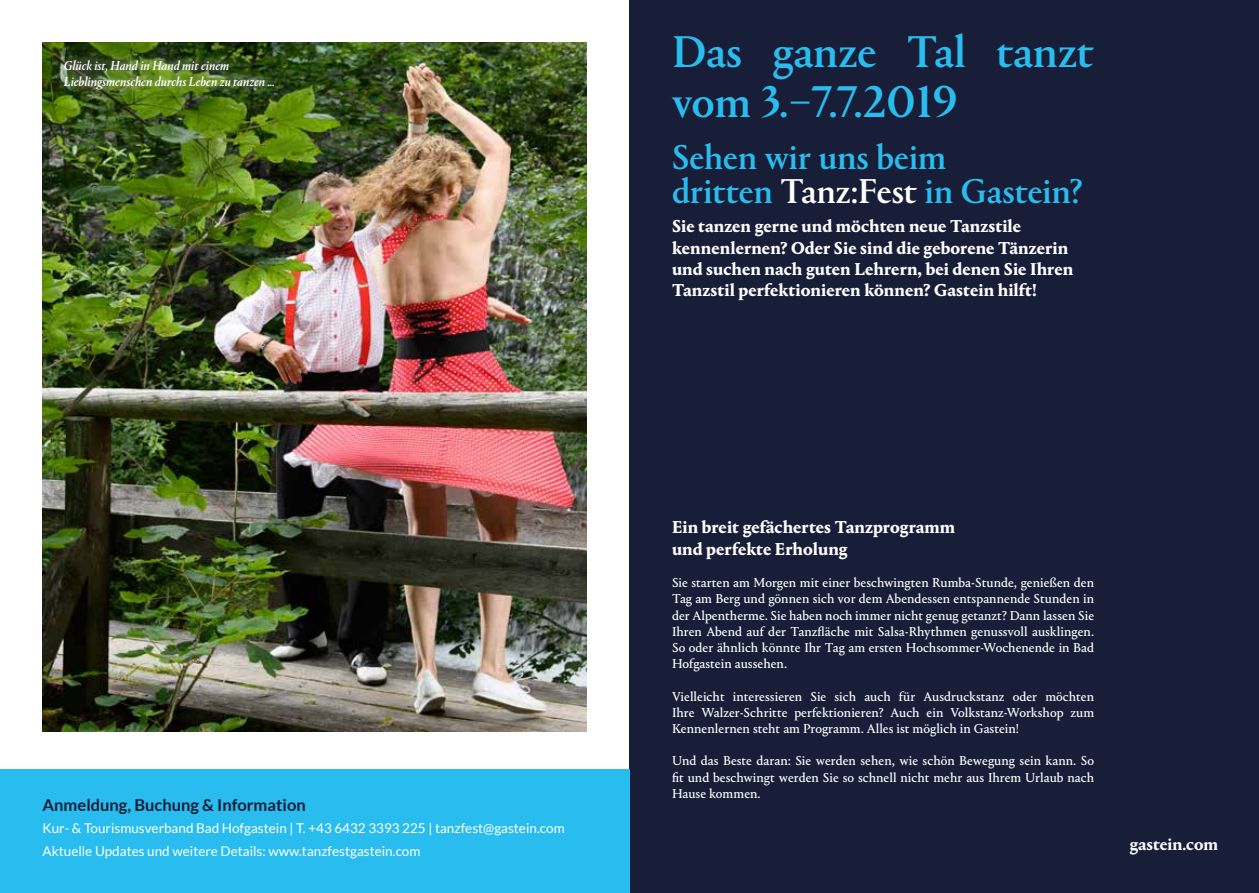
<style>
.page{position:relative;width:1259px;height:893px;background:#fff}
.page>*{position:absolute;margin:0;border:0;box-sizing:border-box;transform-origin:0 0}
.t1{font:500 46.5px/49.5px "Portrait LF";color:#29bdef}
.t2{font:500 36px/33px "Portrait LF";color:#29bdef}
.t3{font:700 18px/21px "Portrait Text LF";color:#fff}
.t4{font:700 18px "Portrait LF";color:#fff}
.t5{font:700 16.5px "Lato";color:#181e38}
.t6{font:13.5px/16.2px "Portrait Text LF Regular 2";color:#fff;text-align:justify}
.t7{font:13.5px/22.5px "Lato";color:#fff}
.t8{font:italic 500 13.5px/16.2px "Portrait LF";color:#fff}
.s1{color:#fff}
</style>
<div class="page">
<img style="left:43px;top:43px;width:544px;height:688px">
<div style="left:629px;top:0;width:630px;height:893px;background:#181e38"></div>
<div style="left:55px;top:51px;width:227px;height:47px;background:#fff;opacity:.75"></div>
<div style="left:0;top:770px;width:629px;height:123px;background:#29bdef"></div>
<p class="t8" style="left:64px;top:57px;width:212px">Glück ist, Hand in Hand mit einem<br>Lieblingsmenschen durchs Leben zu tanzen …</p>
<p class="t5" style="left:43px;top:795px;width:265px">Anmeldung, Buchung &amp; Information</p>
<p class="t7" style="left:43px;top:817px;width:524px">Kur- &amp; Tourismusverband Bad Hofgastein | T. +43 6432 3393 225 | tanzfest@gastein.com<br>Aktuelle Updates und weitere Details: www.tanzfestgastein.com</p>
<h1 class="t1" style="left:672px;top:26px;width:424px">Das ganze Tal tanzt vom 3.–7.7.2019</h1>
<h2 class="t2" style="left:672px;top:140px;width:412px">Sehen wir uns beim<br>dritten <span class="s1">Tanz:Fest</span> in Gastein?</h2>
<h3 class="t3" style="left:672px;top:215px;width:403px">Sie tanzen gerne und möchten neue Tanzstile kennenlernen? Oder Sie sind die geborene Tänzerin und suchen nach guten Lehrern, bei denen Sie Ihren Tanzstil perfektionieren können? Gastein hilft!</h3>
<h3 class="t3" style="left:672px;top:515px;width:284px;line-height:21.6px">Ein breit gefächertes Tanzprogramm und perfekte Erholung</h3>
<p class="t6" style="left:672px;top:574px;width:424px">Sie starten am Morgen mit einer beschwingten Rumba-Stunde, genießen den Tag am Berg und gönnen sich vor dem Abendessen entspannende Stunden in der Alpentherme. Sie haben noch immer nicht genug getanzt? Dann lassen Sie Ihren Abend auf der Tanzfläche mit Salsa-Rhythmen genussvoll ausklingen.<br>So oder ähnlich könnte Ihr Tag am ersten Hochsommer-Wochenende in Bad Hofgastein aussehen.</p>
<p class="t6" style="left:672px;top:687px;width:424px">Vielleicht interessieren Sie sich auch für Ausdruckstanz oder möchten Ihre Walzer-Schritte perfektionieren? Auch ein Volkstanz-Workshop zum Kennenlernen steht am Programm. Alles ist möglich in Gastein!</p>
<p class="t6" style="left:672px;top:752px;width:423px">Und das Beste daran: Sie werden sehen, wie schön Bewegung sein kann. So fit und beschwingt werden Sie so schnell nicht mehr aus Ihrem Urlaub nach Hause kommen.</p>
<h3 class="t4" style="left:1129px;top:831px;width:90px">gastein.com</h3>
</div>
